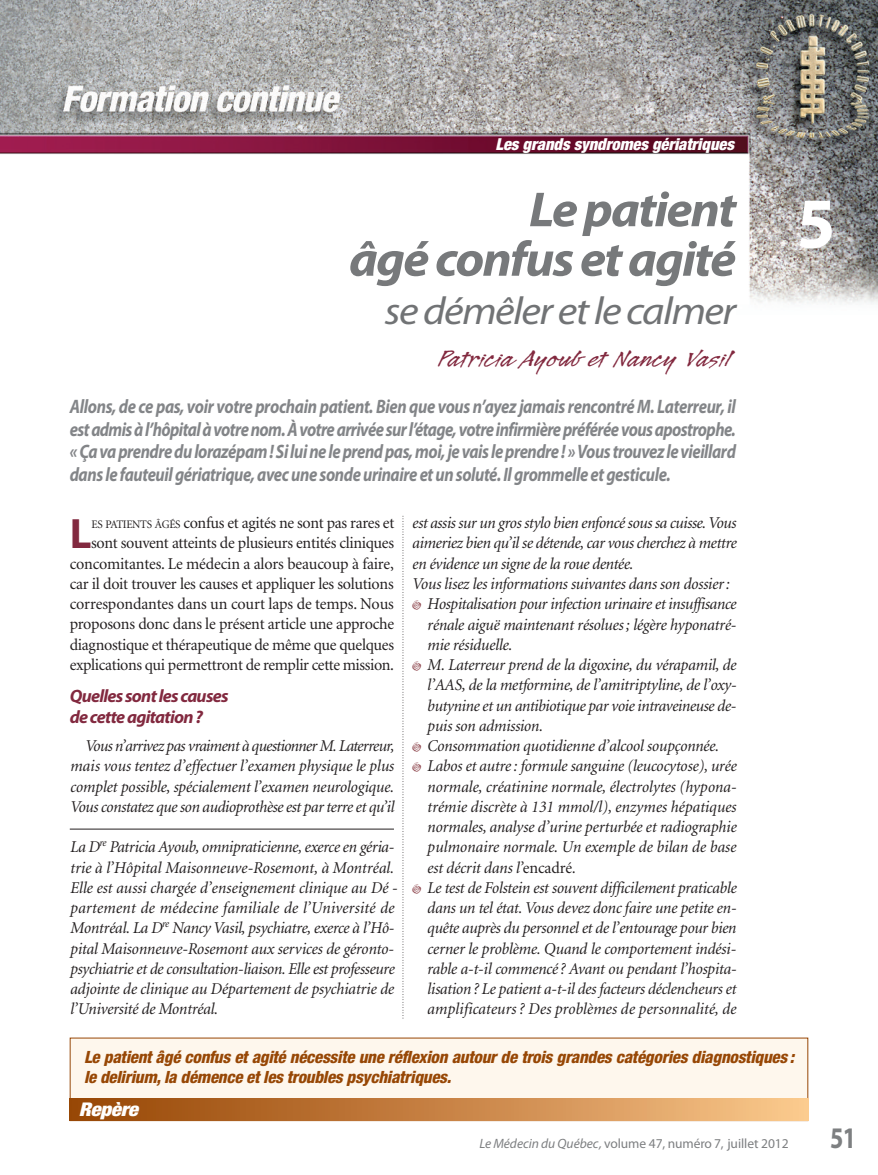
<style>
.page{position:relative;width:878px;height:1175px;background:#fff}
.page>*{position:absolute;margin:0;border:0;box-sizing:border-box;transform-origin:0 0}
.t1{font:700 72px "Myriad Pro";color:#fff}
.t2{font:italic 700 49.5px/49.5px "Myriad Pro";letter-spacing:-.035em;color:#77797b;text-align:right;scale:1.05 1}
.t3{font:700 42.6px "Myriad Pro";color:#82293f}
.t4{font:italic 39px "Myriad Pro";letter-spacing:-.035em;color:#717375;scale:1.1 1}
.t5{font:700 30px "Myriad Pro";color:#7d7f81;scale:.8 1}
.t6{font:27px "Legault Std";color:#82293f;scale:1.2 1}
.t7{font:italic 700 19.5px/22.5px "Myriad Pro";letter-spacing:-.025em;color:#838588;text-align:justify;scale:.85 1}
.t8{font:italic 900 condensed 18.9px "Helvetica Neue";letter-spacing:-.015em;color:#fff;scale:1.11 1}
.t9{font:italic 700 18px/20.2px "Myriad Pro";letter-spacing:-.04em;color:#82293f}
.t10{font:italic 800 condensed 16.8px/20.2px "Helvetica Neue";letter-spacing:-.015em;color:#974705}
.t11{font:italic 16.5px/20.2px "Minion";letter-spacing:-.015em;color:#231f20;text-align:justify}
.t12{font:16.5px/20.2px "Minion";letter-spacing:-.02em;color:#231f20;text-align:right}
.t13{font:italic 16.5px "Minion";letter-spacing:.005em;color:#231f20}
.t14{font:italic 900 condensed 16.5px "Helvetica Neue";letter-spacing:-.005em;color:#fff}
.t15{font:13.5px "Myriad Pro";letter-spacing:-.005em;color:#7d7f81}
.s1{font-style:normal}
.s2{font-size:11.55px}
.s3{font-style:italic}
</style>
<div class="page">
<img style="left:0;top:0;width:878px;height:304px">
<svg style="left:402px;top:516px;width:1px;height:503px"></svg>
<hr style="left:70px;top:828px;width:324px;height:1px;background:#231f20">
<div style="left:70px;top:1038px;width:737px;height:82px;background:#fef7ed"></div>
<div style="left:70px;top:1098px;width:738px;height:22px;background:linear-gradient(to right,#954302,#fac68a)"></div>
<p class="t14" style="left:495px;top:138px;width:240px">Les grands syndromes gériatriques</p>
<h2 class="t2" style="left:349px;top:189px;width:370px">Le patient<br>âgé confus et agité</h2>
<h3 class="t4" style="left:384px;top:296px;width:321px">se démêler et le calmer</h3>
<h3 class="t6" style="left:439px;top:341px;width:245px">Patricia Ayoub et Nancy Vasil</h3>
<p class="t7" style="left:70px;top:397px;width:785px">Allons, de ce pas, voir votre prochain patient. Bien que vous n’ayez jamais rencontré M. Laterreur, il est admis à l’hôpital à votre nom. À votre arrivée sur l’étage, votre infirmière préférée vous apostrophe. « Ça va prendre du lorazépam ! Si lui ne le prend pas, moi, je vais le prendre ! » Vous trouvez le vieillard dans le fauteuil gériatrique, avec une sonde urinaire et un soluté. Il grommelle et gesticule.</p>
<h1 class="t1" style="left:796px;top:196px;width:40px">5</h1>
<p class="t11" style="left:412px;top:514px;width:325px">est assis sur un gros stylo bien enfoncé sous sa cuisse. Vous</p>
<p class="t11" style="left:412px;top:534px;width:326px">aimeriez bien qu’il se détende, car vous cherchez à mettre</p>
<p class="t11" style="left:412px;top:554px;width:222px">en évidence un signe de la roue dentée.</p>
<p class="t11" style="left:412px;top:575px;width:319px">Vous lisez les informations suivantes dans son dossier :</p>
<p class="t11" style="left:427px;top:595px;width:310px">Hospitalisation pour infection urinaire et insuffisance</p>
<p class="t11" style="left:427px;top:615px;width:310px">rénale aiguë maintenant résolues ; légère hyponatré-</p>
<p class="t11" style="left:427px;top:635px;width:86px">mie résiduelle.</p>
<p class="t11" style="left:427px;top:656px;width:310px">M. Laterreur prend de la digoxine, du vérapamil, de</p>
<p class="t11" style="left:427px;top:676px;width:311px">l’AAS, de la metformine, de l’amitriptyline, de l’oxy-</p>
<p class="t11" style="left:427px;top:696px;width:310px">butynine et un antibiotique par voie intraveineuse de-</p>
<p class="t11" style="left:427px;top:716px;width:117px">puis son admission.</p>
<p class="t11" style="left:427px;top:737px;width:293px">Consommation quotidienne d’alcool soupçonnée.</p>
<p class="t11" style="left:427px;top:757px;width:311px">Labos et autre : formule sanguine (leucocytose), urée</p>
<p class="t11" style="left:427px;top:777px;width:311px">normale, créatinine normale, électrolytes (hypona-</p>
<p class="t11" style="left:427px;top:797px;width:310px">trémie discrète à 131 mmol/l), enzymes hépatiques</p>
<p class="t11" style="left:427px;top:818px;width:311px">normales, analyse d’urine perturbée et radiographie</p>
<p class="t11" style="left:427px;top:838px;width:310px">pulmonaire normale. Un exemple de bilan de base</p>
<p class="t11" style="left:427px;top:858px;width:150px">est décrit dans l’<span class="s1">encadré</span>.</p>
<p class="t11" style="left:427px;top:878px;width:311px">Le test de Folstein est souvent difficilement praticable</p>
<p class="t11" style="left:427px;top:899px;width:311px">dans un tel état. Vous devez donc faire une petite en-</p>
<p class="t11" style="left:427px;top:919px;width:310px">quête auprès du personnel et de l’entourage pour bien</p>
<p class="t11" style="left:427px;top:939px;width:310px">cerner le problème. Quand le comportement indési-</p>
<p class="t11" style="left:427px;top:959px;width:311px">rable a-t-il commencé ? Avant ou pendant l’hospita-</p>
<p class="t11" style="left:427px;top:980px;width:310px">lisation ? Le patient a-t-il des facteurs déclencheurs et</p>
<p class="t13" style="left:427px;top:1002px;width:310px">amplificateurs ? Des problèmes de personnalité, de</p>
<p class="t12" style="left:70px;top:514px;width:326px"><span class="s2">ES PATIENTS ÂGÉS</span> confus et agités ne sont pas rares et sont souvent atteints de plusieurs entités cli ni ques concomitantes. Le médecin a alors beaucoup à faire, car il doit trouver les causes et appliquer les solutions correspondantes dans un court laps de temps. Nous proposons donc dans le présent article une approche diagnostique et thérapeutique de même que quelques explications qui permettront de remplir cette mission.</p>
<p class="t9" style="left:70px;top:687px;width:160px">Quelles sont les causes de cette agitation ?</p>
<p class="t11" style="left:70px;top:737px;width:326px;text-indent:15px">Vous n’arrivez pas vraiment à questionner M. Laterreur, mais vous tentez d’effectuer l’examen physique le plus complet possible, spécialement l’examen neurologique.<br>Vous constatez que son audioprothèse est par terre et qu’il</p>
<h3 class="t3" style="left:70px;top:518px;width:23px">L</h3>
<p class="t11" style="left:70px;top:838px;width:329px;text-align:left">La D<sup>re</sup> Patricia Ayoub, omnipraticienne, exerce en géria&shy;trie à l’Hôpital Maisonneuve-Rosemont, à Montréal.<br>Elle est aussi chargée d’enseignement clinique au Dé - par tement de médecine familiale de l’Université de Montréal. La D<sup>re</sup> Nancy Vasil, psychiatre, exerce à l’Hô - pi tal Maisonneuve-Rosemont aux services de géronto&shy;psychiatrie et de consultation-liaison. Elle est professeure adjointe de clinique au Département de psychiatrie de l’Université de Montréal.</p>
<p class="t10" style="left:84px;top:1048px;width:711px">Le patient âgé confus et agité nécessite une réflexion autour de trois grandes catégories diagnostiques : le delirium, la démence et les troubles psychiatriques.</p>
<p class="t8" style="left:79px;top:1102px;width:55px">Repère</p>
<p class="t15" style="left:479px;top:1138px;width:311px"><span class="s3">Le Médecin du Québec,</span> volume 47, numéro 7, juillet 2012</p>
<h3 class="t5" style="left:830px;top:1126px;width:34px">51</h3>
</div>
